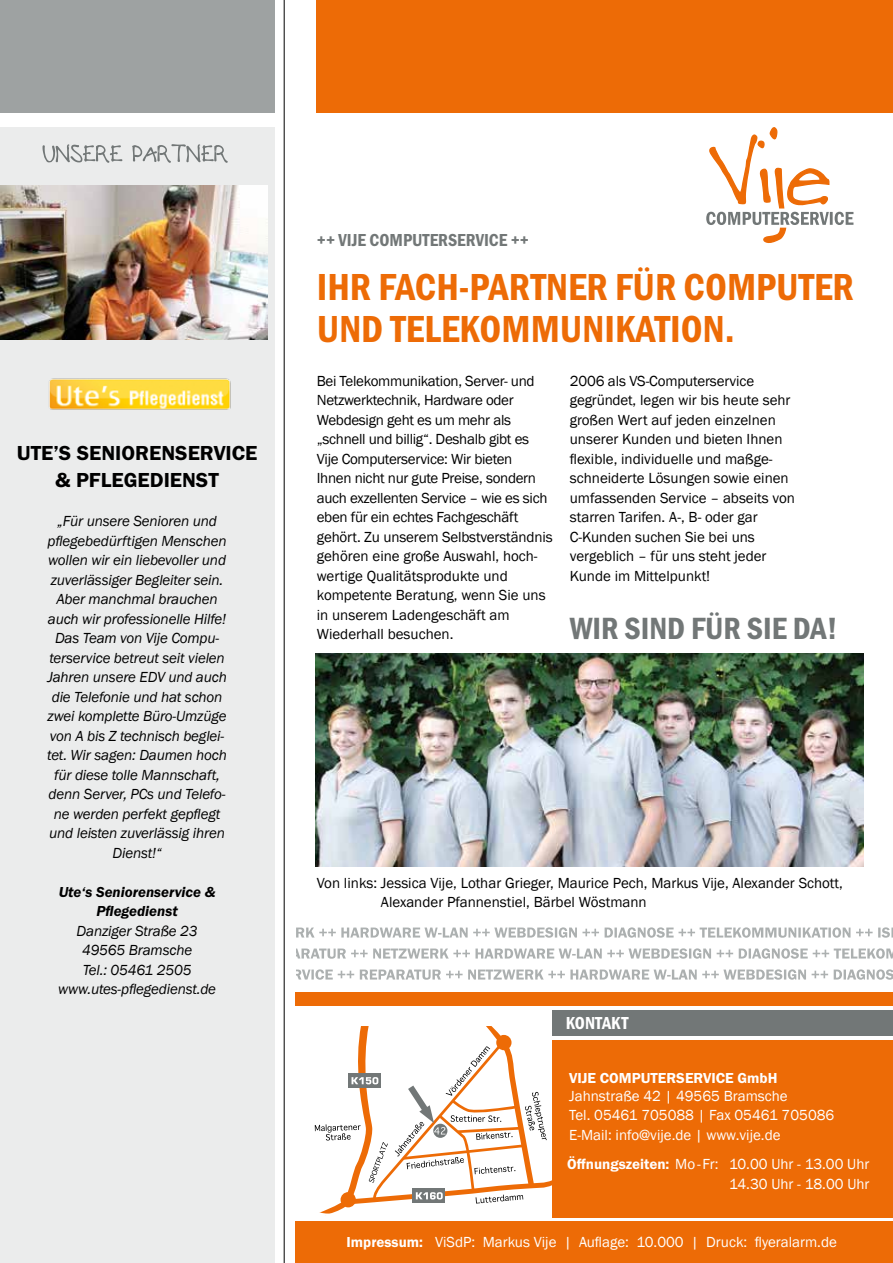
<style>
.page{position:relative;width:893px;height:1263px;background:#fff}
.page>*{position:absolute;margin:0;border:0;box-sizing:border-box;transform-origin:0 0}
.t1{font:39px/42px "Franklin Gothic URW Con Dem";color:#ed6b06}
.t2{font:31.8px "Franklin Gothic URW Con Dem";color:#727777}
.t3{font:21px/27px "Franklin Gothic URW Dem";color:#000;text-align:center}
.t4{font:18px "Franklin Gothic URW Con Dem";color:#727777}
.t5{font:18px "Franklin Gothic URW Con Dem";color:#fff}
.t6{font:italic 15px/19.5px "Franklin Gothic";letter-spacing:-.01em;color:#000;text-align:center}
.t7{font:15px/19.5px "Franklin Gothic";color:#000}
.t8{font:15px/19.5px "Franklin Gothic";letter-spacing:-.02em;color:#000}
.t9{font:15px/19.5px "Franklin Gothic";color:#fff}
.t10{font:15px/19.5px "Franklin Gothic URW Dem Ita";color:#000;text-align:center}
.t11{font:15px "Franklin Gothic URW Dem";color:#fff}
.s1{font-family:"Franklin Gothic URW Dem"}
</style>
<div class="page">
<svg style="left:296px;top:969px;width:597px;height:11px"></svg>
<svg style="left:296px;top:948px;width:597px;height:11px"></svg>
<svg style="left:296px;top:927px;width:597px;height:11px"></svg>
<svg style="left:315px;top:1024px;width:240px;height:191px"></svg>
<div style="left:317px;top:0;width:576px;height:112px;background:#ed6b06"></div>
<div style="left:0;top:0;width:275px;height:112px;background:#9ea2a2"></div>
<div style="left:0;top:127px;width:274px;height:1136px;background:#ebecec"></div>
<svg style="left:43px;top:144px;width:185px;height:19px"></svg>
<div style="left:553px;top:1040px;width:340px;height:177px;background:#ed6b06"></div>
<div style="left:296px;top:1222px;width:597px;height:41px;background:#ed6b06"></div>
<div style="left:295px;top:992px;width:598px;height:14px;background:#ed6b06"></div>
<div style="left:553px;top:1010px;width:340px;height:25px;background:#727777"></div>
<hr style="left:284px;top:0;width:1px;height:1263px;background:#000">
<svg style="left:706px;top:127px;width:147px;height:116px"></svg>
<img style="left:316px;top:654px;width:547px;height:212px">
<img style="left:0;top:185px;width:267px;height:155px">
<img style="left:49px;top:378px;width:182px;height:32px">
<h3 class="t3" style="left:17px;top:440px;width:242px">UTE’S SENIORENSERVICE &amp; PFLEGEDIENST</h3>
<p class="t6" style="left:47px;top:512px;width:181px">„Für unsere Senioren und pflegebedürftigen Menschen wollen wir ein liebevoller und zuverlässiger Begleiter sein.<br>Aber manchmal brauchen auch wir professionelle Hilfe!<br>Das Team von Vije Compu&shy;terservice betreut seit vielen<br>Jahren unsere EDV und auch die Telefonie und hat schon zwei komplette Büro-Umzüge von A bis Z technisch beglei&shy;tet. Wir sagen: Daumen hoch für diese tolle Mannschaft, denn Server, PCs und Telefo&shy;ne werden perfekt gepflegt und leisten zuverlässig ihren<br>Dienst!“</p>
<p class="t10" style="left:59px;top:882px;width:158px">Ute‘s Seniorenservice &amp;<br>Pflegedienst</p>
<p class="t6" style="left:58px;top:921px;width:159px">Danziger Straße 23<br>49565 Bramsche<br>Tel.: 05461 2505 www.utes-pflegedienst.de</p>
<p class="t4" style="left:317px;top:229px;width:214px">++ VIJE COMPUTERSERVICE ++</p>
<h1 class="t1" style="left:317px;top:266px;width:539px">IHR FACH-PARTNER FÜR COMPUTER<br>UND TELEKOMMUNIKATION.</h1>
<p class="t8" style="left:317px;top:371px;width:237px">Bei Telekommunikation, Server- und Netzwerktechnik, Hardware oder Webdesign geht es um mehr als „schnell und billig“. Deshalb gibt es Vije Computerservice: Wir bieten<br>Ihnen nicht nur gute Preise, sondern auch exzellenten Service – wie es sich eben für ein echtes Fachgeschäft gehört. Zu unserem Selbstverständnis gehören eine große Auswahl, hoch&shy;wertige Qualitätsprodukte und kompetente Beratung, wenn Sie uns in unserem Ladengeschäft am Wiederhall besuchen.</p>
<p class="t7" style="left:570px;top:371px;width:227px">2006 als VS-Computerservice gegründet, legen wir bis heute sehr großen Wert auf jeden einzelnen unserer Kunden und bieten Ihnen flexible, individuelle und maßge&shy;schneiderte Lösungen sowie einen umfassenden Service – abseits von starren Tarifen. A-, B- oder gar<br>C-Kunden suchen Sie bei uns vergeblich – für uns steht jeder<br>Kunde im Mittelpunkt!</p>
<h2 class="t2" style="left:570px;top:609px;width:269px">WIR SIND FÜR SIE DA!</h2>
<p class="t7" style="left:381px;top:873px;width:463px;text-indent:-64px">Von links: Jessica Vije, Lothar Grieger, Maurice Pech, Markus Vije, Alexander Schott,<br>Alexander Pfannenstiel, Bärbel Wöstmann</p>
<p class="t5" style="left:566px;top:1012px;width:64px">KONTAKT</p>
<p class="t11" style="left:569px;top:1068px;width:210px">VIJE COMPUTERSERVICE GmbH</p>
<p class="t9" style="left:569px;top:1086px;width:267px">Jahnstraße 42 | 49565 Bramsche<br>Tel. 05461 705088 | Fax 05461 705086<br>E-Mail: info@vije.de | www.vije.de</p>
<p class="t9" style="left:567px;top:1155px;width:304px;text-align:right"><span class="s1">Öffnungszeiten:</span> Mo-Fr: 10.00 Uhr - 13.00 Uhr<br>14.30 Uhr - 18.00 Uhr</p>
<p class="t9" style="left:347px;top:1232px;width:492px"><span class="s1">Impressum:</span> ViSdP: Markus Vije | Auflage: 10.000 | Druck: flyeralarm.de</p>
</div>
